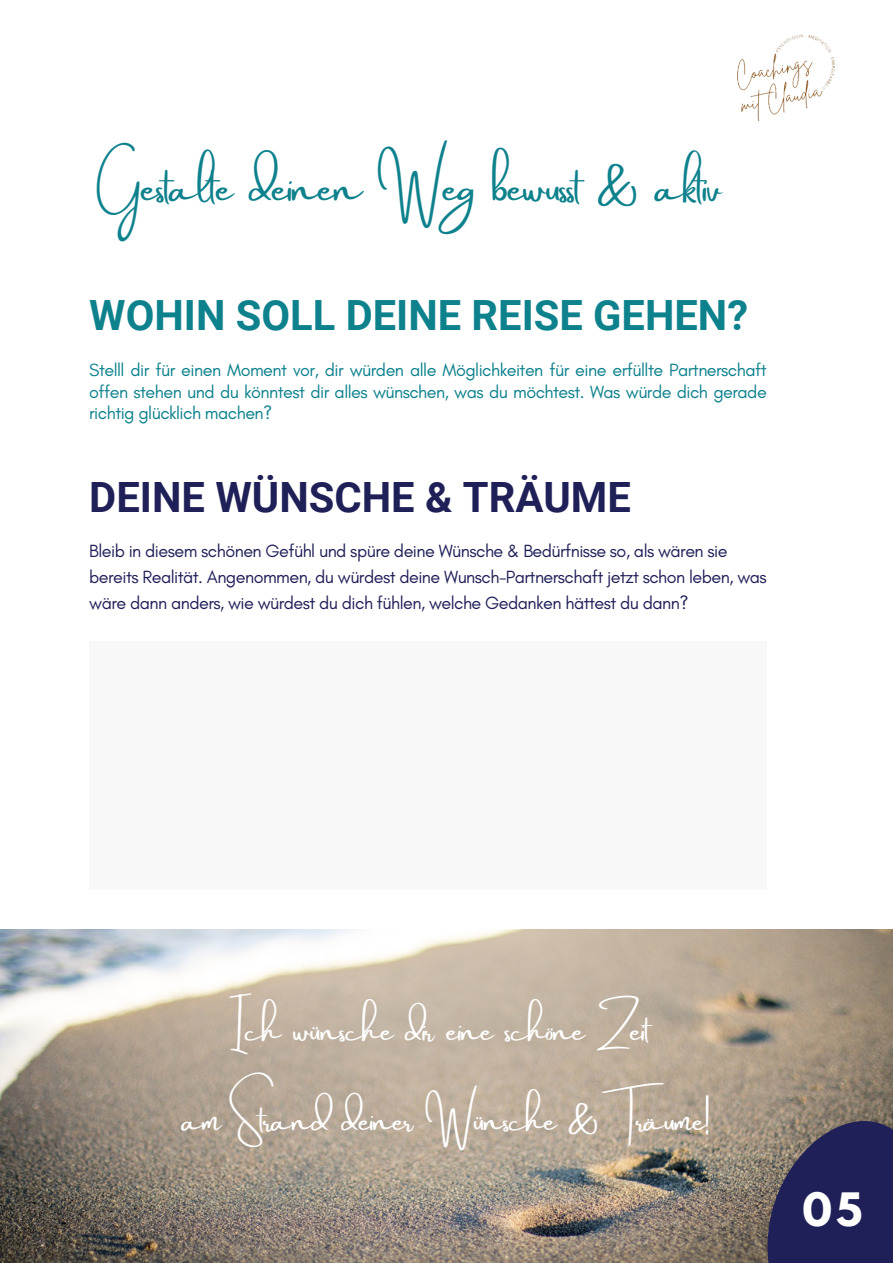
<style>
.page{position:relative;width:893px;height:1264px;background:#fff}
.page>*{position:absolute;margin:0;border:0;box-sizing:border-box;transform-origin:0 0}
.t1{font:700 41.7px "Roboto";color:#0d818c}
.t2{font:700 41.7px "Roboto";color:#202059}
.t3{font:700 40.8px "League Spartan";color:#fff}
.t4{font:40.5px "Amsterdam Two";letter-spacing:-.03em;color:#0d818c}
.t5{font:30px "Amsterdam Two";letter-spacing:-.03em;color:#fff}
.t6{font:18px/26.2px "Glacial Indifference";letter-spacing:-.03em;color:#202059}
.t7{font:18px/21.3px "Glacial Indifference";letter-spacing:-.03em;color:#0d818c;text-align:justify}
</style>
<div class="page">
<img style="left:0;top:929px;width:892px;height:333px">
<svg style="left:766px;top:1120px;width:126px;height:142px;background:#33315d"></svg>
<div style="left:89px;top:641px;width:677px;height:248px;background:#f8f8f8"></div>
<img style="left:737px;top:34px;width:99px;height:88px">
<p class="t4" style="left:97px;top:165px;width:626px">Gestalte deinen Weg bewusst &amp; aktiv</p>
<p class="t1" style="left:89px;top:291px;width:660px">WOHIN SOLL DEINE REISE GEHEN?</p>
<p class="t7" style="left:89px;top:359px;width:679px">Stelll dir für einen Moment vor, dir würden alle Möglichkeiten für eine erfüllte Partnerschaft offen stehen und du könntest dir alles wünschen, was du möchtest. Was würde dich gerade richtig glücklich machen?</p>
<p class="t2" style="left:89px;top:473px;width:543px">DEINE WÜNSCHE &amp; TRÄUME</p>
<p class="t6" style="left:89px;top:537px;width:679px">Bleib in diesem schönen Gefühl und spüre deine Wünsche &amp; Bedürfnisse so, als wären sie bereits Realität. Angenommen, du würdest deine Wunsch-Partnerschaft jetzt schon leben, was wäre dann anders, wie würdest du dich fühlen, welche Gedanken hättest du dann?</p>
<p class="t5" style="left:229px;top:1013px;width:422px">Ich wünsche dir eine schöne Zeit</p>
<p class="t5" style="left:182px;top:1103px;width:529px">am Strand deiner Wünsche &amp; Träume!</p>
<p class="t3" style="left:802px;top:1189px;width:61px">05</p>
</div>
